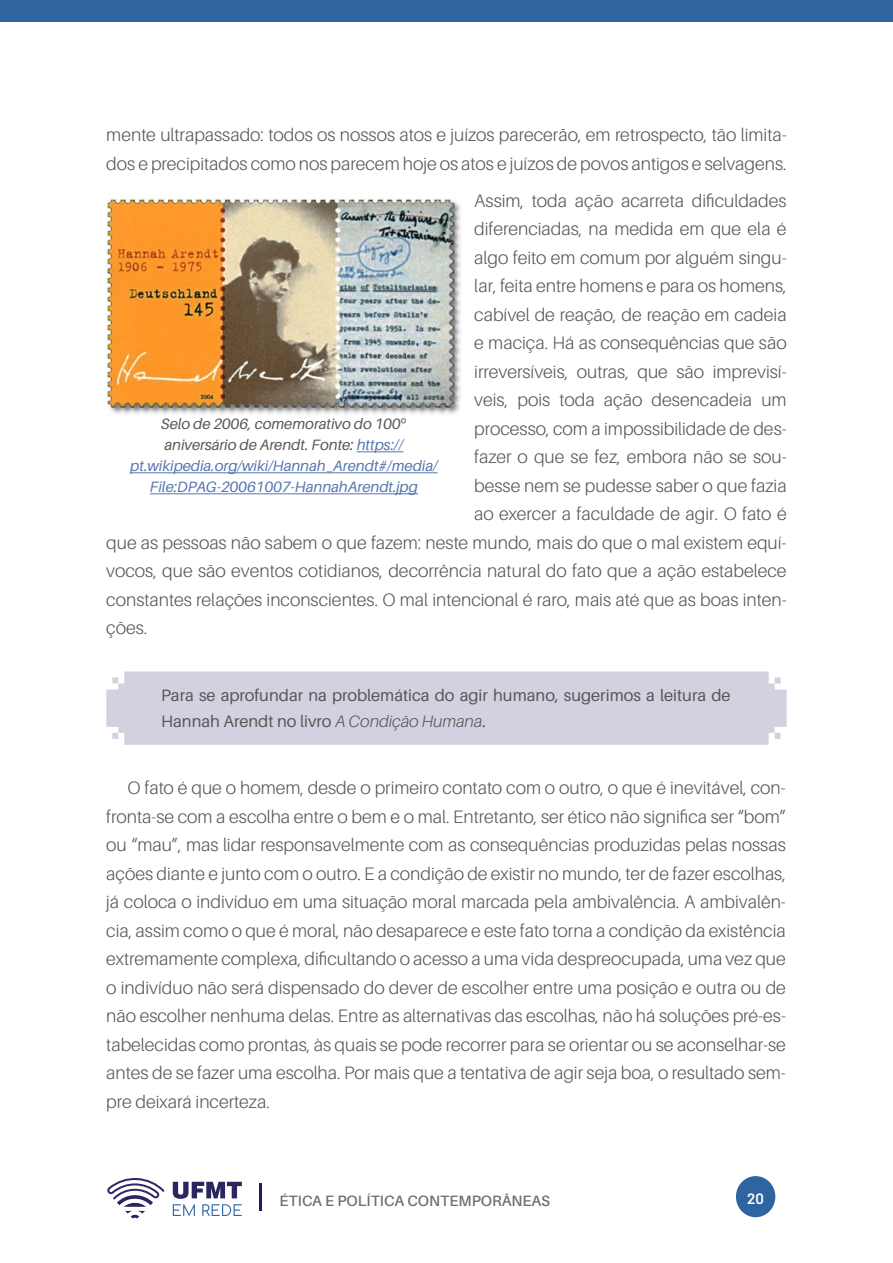
<style>
.page{position:relative;width:893px;height:1263px;background:#fff}
.page>*{position:absolute;margin:0;border:0;box-sizing:border-box;transform-origin:0 0}
.t1{font:300 18px/28.5px "Aileron";color:#575756}
.t2{font:16.5px/25.5px "Aileron";color:#575756}
.t3{font:italic 15px/21px "Aileron";color:#5576af;text-align:center}
.t4{font:600 15px "Aileron";color:#706f6f}
.t5{font:600 15px "Barlow";color:#fff}
.s1{color:#575756}
.s2{font-family:"Open Sans";font-style:normal;color:#575756}
.s3{font-weight:300;font-style:italic}
</style>
<div class="page">
<hr style="left:259px;top:1183px;width:3px;height:27px;background:#281664">
<div style="left:736px;top:1176px;width:39px;height:41px;background:#2e65a0;border-radius:50%"></div>
<svg style="left:173px;top:1182px;width:69px;height:34px"></svg>
<svg style="left:107px;top:1178px;width:57px;height:41px"></svg>
<div style="left:0;top:0;width:893px;height:21px;background:#2e65a0"></div>
<img style="left:106px;top:199px;width:355px;height:216px">
<hr style="left:357px;top:451px;width:46px;height:1px;background:#5576af">
<hr style="left:130px;top:472px;width:308px;height:1px;background:#5576af">
<hr style="left:150px;top:493px;width:268px;height:1px;background:#5576af">
<div style="left:106px;top:671px;width:681px;height:74px;background:#d4d0e0"></div>
<p class="t1" style="left:106px;top:121px;width:682px">mente ultrapassado: todos os nossos atos e juízos parecerão, em retrospecto, tão limita&shy;dos e precipitados como nos parecem hoje os atos e juízos de povos antigos e selvagens.</p>
<p class="t1" style="left:474px;top:187px;width:314px">Assim, toda ação acarreta dificuldades</p>
<p class="t1" style="left:474px;top:215px;width:314px">diferenciadas, na medida em que ela é</p>
<p class="t1" style="left:474px;top:244px;width:314px">algo feito em comum por alguém singu-</p>
<p class="t1" style="left:474px;top:272px;width:314px">lar, feita entre homens e para os homens,</p>
<p class="t1" style="left:474px;top:301px;width:314px">cabível de reação, de reação em cadeia</p>
<p class="t1" style="left:474px;top:329px;width:314px">e maciça. Há as consequências que são</p>
<p class="t1" style="left:474px;top:358px;width:314px">irreversíveis, outras, que são imprevisí-</p>
<p class="t1" style="left:474px;top:386px;width:314px">veis, pois toda ação desencadeia um</p>
<p class="t1" style="left:474px;top:415px;width:314px">processo, com a impossibilidade de des-</p>
<p class="t1" style="left:474px;top:443px;width:314px">fazer o que se fez, embora não se sou-</p>
<p class="t1" style="left:474px;top:472px;width:314px">besse nem se pudesse saber o que fazia</p>
<p class="t1" style="left:474px;top:500px;width:314px">ao exercer a faculdade de agir. O fato é</p>
<p class="t1" style="left:106px;top:529px;width:682px">que as pessoas não sabem o que fazem: neste mundo, mais do que o mal existem equí-</p>
<p class="t1" style="left:106px;top:557px;width:682px">vocos, que são eventos cotidianos, decorrência natural do fato que a ação estabelece</p>
<p class="t1" style="left:106px;top:586px;width:682px">constantes relações inconscientes. O mal intencional é raro, mais até que as boas inten-</p>
<p class="t1" style="left:106px;top:614px;width:43px">ções.</p>
<p class="t3" style="left:130px;top:414px;width:309px"><span class="s1">Selo de 2006, comemorativo do 100</span><span class="s2">º </span><span class="s1">aniversário de Arendt. Fonte:</span> https:// pt.wikipedia.org/wiki/Hannah_Arendt#/media/ File:DPAG-20061007-HannahArendt.jpg</p>
<p class="t2" style="left:161px;top:683px;width:571px">Para se aprofundar na problemática do agir humano, sugerimos a leitura de<br>Hannah Arendt no livro <span class="s3">A Condição Humana</span>.</p>
<p class="t1" style="left:106px;top:774px;width:681px;text-align:justify;text-indent:21px">O fato é que o homem, desde o primeiro contato com o outro, o que é inevitável, con&shy;fronta-se com a escolha entre o bem e o mal. Entretanto, ser ético não significa ser “bom” ou “mau”, mas lidar responsavelmente com as consequências produzidas pelas nossas ações diante e junto com o outro. E a condição de existir no mundo, ter de fazer escolhas, já coloca o indivíduo em uma situação moral marcada pela ambivalência. A ambivalên&shy;cia, assim como o que é moral, não desaparece e este fato torna a condição da existência extremamente complexa, dificultando o acesso a uma vida despreocupada, uma vez que o indivíduo não será dispensado do dever de escolher entre uma posição e outra ou de não escolher nenhuma delas. Entre as alternativas das escolhas, não há soluções pré-es&shy;tabelecidas como prontas, às quais se pode recorrer para se orientar ou se aconselhar-se antes de se fazer uma escolha. Por mais que a tentativa de agir seja boa, o resultado sem&shy;pre deixará incerteza.</p>
<p class="t4" style="left:280px;top:1193px;width:272px">ÉTICA E POLÍTICA CONTEMPORÂNEAS</p>
<p class="t5" style="left:747px;top:1189px;width:18px">20</p>
</div>
